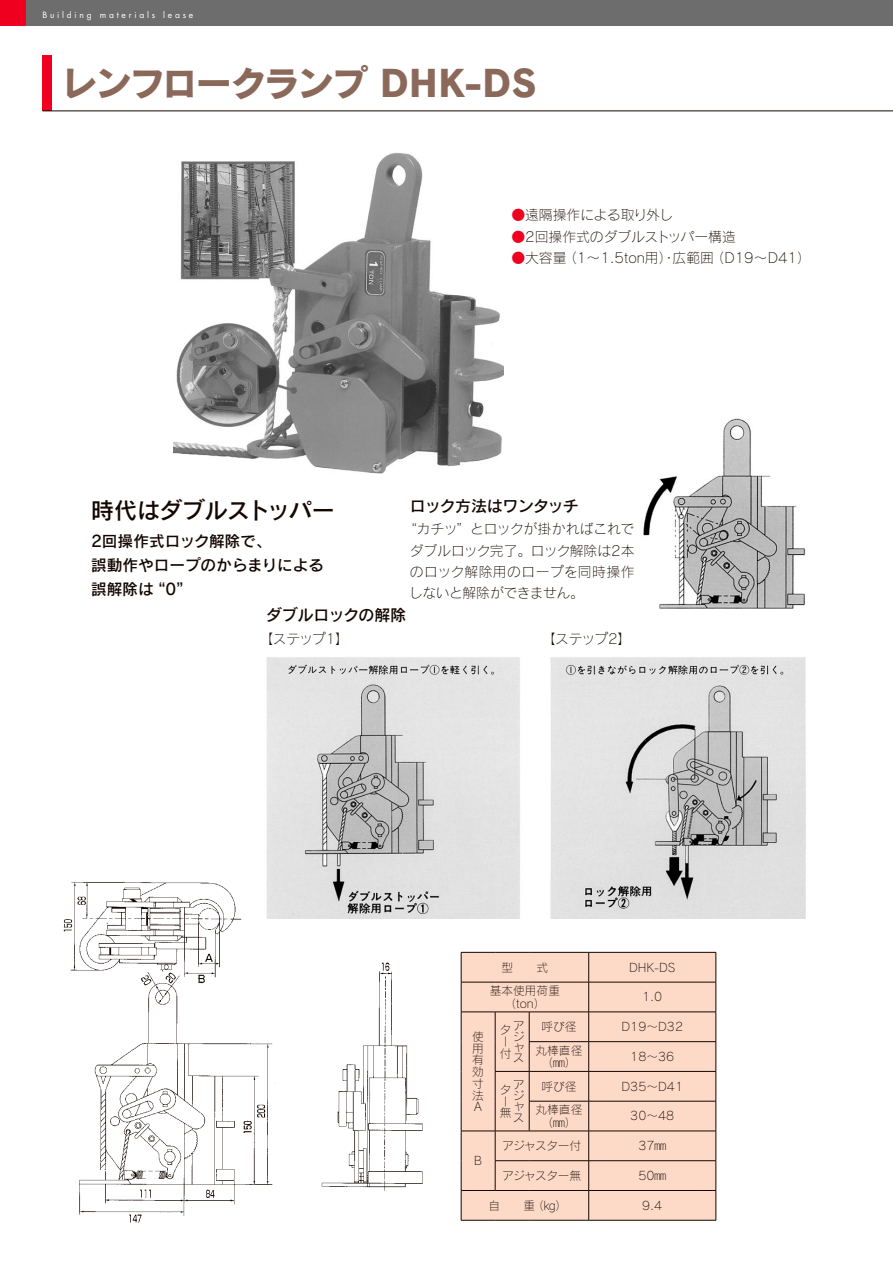
<style>
.page{position:relative;width:893px;height:1263px;background:#fff}
.page>*{position:absolute;margin:0;border:0;box-sizing:border-box;transform-origin:0 0}
.t1{font:36.15px "Rodin Pro EB";letter-spacing:-.06em;color:#8b695a}
.t2{font:22.95px "Rodin Pro DB";letter-spacing:-.015em;color:#140700}
.t3{font:15.9px "Rodin Pro DB";letter-spacing:-.03em;color:#140700}
.t4{font:15.9px "Rodin Pro DB";letter-spacing:-.01em;color:#140700}
.t5{font:15.75px "Rodin Pro DB";color:#140700}
.t6{font:13.8px/21.3px "Rodin Pro L";color:#140700}
.t7{font:11.7px/11.7px "Rodin Pro L";color:#140700;text-align:justify}
.t8{font:11.7px "Rodin Pro L";letter-spacing:-.055em;color:#140700}
.t9{font:8.55px "Futura";letter-spacing:.325em;color:#fff}
.s1{color:#ef001e}
</style>
<div class="page">
<div style="left:0;top:0;width:893px;height:26px;background:#6d6d6d"></div>
<div style="left:0;top:0;width:26px;height:26px;background:#ef001e"></div>
<img style="left:643px;top:418px;width:163px;height:191px">
<img style="left:266px;top:657px;width:540px;height:261px">
<img style="left:173px;top:153px;width:330px;height:321px">
<div style="left:43px;top:55px;width:9px;height:56px;background:#ef001e"></div>
<hr style="left:43px;top:111px;width:850px;height:1px;background:#140700">
<div style="left:462px;top:953px;width:254px;height:267px;background:#fdd9c8"></div>
<hr style="left:461px;top:952px;width:34px;height:1px;background:#140700">
<hr style="left:461px;top:952px;width:1px;height:30px;background:#140700">
<hr style="left:495px;top:952px;width:34px;height:1px;background:#140700">
<hr style="left:529px;top:952px;width:60px;height:1px;background:#140700">
<hr style="left:589px;top:952px;width:127px;height:1px;background:#140700">
<hr style="left:588px;top:952px;width:1px;height:30px;background:#140700">
<hr style="left:716px;top:952px;width:1px;height:30px;background:#140700">
<hr style="left:461px;top:982px;width:34px;height:1px;background:#140700">
<hr style="left:461px;top:982px;width:1px;height:30px;background:#140700">
<hr style="left:495px;top:982px;width:34px;height:1px;background:#140700">
<hr style="left:529px;top:982px;width:60px;height:1px;background:#140700">
<hr style="left:589px;top:982px;width:127px;height:1px;background:#140700">
<hr style="left:588px;top:982px;width:1px;height:30px;background:#140700">
<hr style="left:716px;top:982px;width:1px;height:30px;background:#140700">
<hr style="left:461px;top:1012px;width:34px;height:1px;background:#140700">
<hr style="left:461px;top:1012px;width:1px;height:30px;background:#140700">
<hr style="left:495px;top:1012px;width:34px;height:1px;background:#140700">
<hr style="left:495px;top:1012px;width:1px;height:30px;background:#140700">
<hr style="left:529px;top:1012px;width:60px;height:1px;background:#140700">
<hr style="left:589px;top:1012px;width:127px;height:1px;background:#140700">
<svg style="left:461px;top:1042px;width:1px;height:29px"></svg>
<svg style="left:495px;top:1042px;width:1px;height:29px"></svg>
<hr style="left:529px;top:1041px;width:60px;height:1px;background:#140700">
<svg style="left:529px;top:1012px;width:1px;height:59px"></svg>
<hr style="left:589px;top:1041px;width:127px;height:1px;background:#140700">
<svg style="left:588px;top:1012px;width:1px;height:59px"></svg>
<svg style="left:716px;top:1012px;width:1px;height:59px"></svg>
<hr style="left:461px;top:1071px;width:1px;height:30px;background:#140700">
<hr style="left:495px;top:1071px;width:34px;height:1px;background:#140700">
<hr style="left:495px;top:1071px;width:1px;height:30px;background:#140700">
<hr style="left:529px;top:1071px;width:60px;height:1px;background:#140700">
<hr style="left:529px;top:1071px;width:1px;height:30px;background:#140700">
<hr style="left:589px;top:1071px;width:127px;height:1px;background:#140700">
<hr style="left:588px;top:1071px;width:1px;height:30px;background:#140700">
<hr style="left:716px;top:1071px;width:1px;height:30px;background:#140700">
<hr style="left:461px;top:1101px;width:1px;height:30px;background:#140700">
<hr style="left:495px;top:1101px;width:1px;height:30px;background:#140700">
<hr style="left:529px;top:1101px;width:60px;height:1px;background:#140700">
<hr style="left:529px;top:1101px;width:1px;height:30px;background:#140700">
<hr style="left:589px;top:1101px;width:127px;height:1px;background:#140700">
<hr style="left:588px;top:1101px;width:1px;height:30px;background:#140700">
<hr style="left:716px;top:1101px;width:1px;height:30px;background:#140700">
<hr style="left:461px;top:1131px;width:34px;height:1px;background:#140700">
<hr style="left:461px;top:1131px;width:1px;height:30px;background:#140700">
<hr style="left:495px;top:1131px;width:34px;height:1px;background:#140700">
<hr style="left:529px;top:1131px;width:60px;height:1px;background:#140700">
<hr style="left:589px;top:1131px;width:127px;height:1px;background:#140700">
<hr style="left:495px;top:1160px;width:34px;height:1px;background:#140700">
<svg style="left:495px;top:1131px;width:1px;height:59px"></svg>
<hr style="left:529px;top:1160px;width:60px;height:1px;background:#140700">
<hr style="left:589px;top:1160px;width:127px;height:1px;background:#140700">
<hr style="left:461px;top:1190px;width:34px;height:1px;background:#140700">
<svg style="left:461px;top:1161px;width:1px;height:59px"></svg>
<hr style="left:495px;top:1190px;width:34px;height:1px;background:#140700">
<hr style="left:529px;top:1190px;width:60px;height:1px;background:#140700">
<hr style="left:589px;top:1190px;width:127px;height:1px;background:#140700">
<svg style="left:588px;top:1131px;width:1px;height:89px"></svg>
<svg style="left:716px;top:1131px;width:1px;height:89px"></svg>
<hr style="left:461px;top:1220px;width:34px;height:1px;background:#140700">
<hr style="left:495px;top:1220px;width:34px;height:1px;background:#140700">
<hr style="left:529px;top:1220px;width:60px;height:1px;background:#140700">
<hr style="left:589px;top:1220px;width:127px;height:1px;background:#140700">
<img style="left:63px;top:866px;width:383px;height:357px">
<p class="t9" style="left:43px;top:9px;width:51px">Building</p>
<p class="t9" style="left:100px;top:9px;width:57px">materials</p>
<p class="t9" style="left:163px;top:9px;width:32px">lease</p>
<p class="t1" style="left:61px;top:58px;width:478px">レンフロークランプ DHK-DS</p>
<p class="t6" style="left:511px;top:204px;width:163px"><span class="s1">●</span>遠隔操作による取り外し</p>
<p class="t6" style="left:711px;top:225px;width:102px;text-indent:-199px"><span class="s1">●</span>2回操作式のダブルストッパー構造<br>（D19〜D41(</p>
<p class="t6" style="left:563px;top:247px;width:114px">（1〜1.5ton用）・</p>
<p class="t6" style="left:673px;top:247px;width:43px">広範囲</p>
<p class="t6" style="left:511px;top:247px;width:57px"><span class="s1">●</span>大容量</p>
<p class="t2" style="left:91px;top:495px;width:245px">時代はダブルストッパー</p>
<p class="t5" style="left:91px;top:530px;width:182px">2回操作式ロック解除で、</p>
<p class="t5" style="left:91px;top:555px;width:234px">誤動作やロープのからまりによる</p>
<p class="t5" style="left:150px;top:579px;width:44px">”0“</p>
<p class="t5" style="left:91px;top:579px;width:64px">誤解除は</p>
<p class="t3" style="left:410px;top:495px;width:170px">ロック方法はワンタッチ</p>
<p class="t6" style="left:409px;top:518px;width:227px;text-align:justify;text-indent:-6px">“カチッ”とロックが掛かればこれでダブルロック完了。ロック解除は2本のロック解除用のロープを同時操作しないと解除ができません。</p>
<p class="t4" style="left:266px;top:604px;width:142px">ダブルロックの解除</p>
<p class="t6" style="left:260px;top:627px;width:91px">【ステップ1 】…</p>
<p class="t7" style="left:490px;top:955px;width:72px;line-height:23.4px;text-align:center">型　　式<br>基本使用荷重</p>
<p class="t7" style="left:504px;top:997px;width:42px">（ton(</p>
<p class="t7" style="left:629px;top:961px;width:48px">DHK-DS</p>
<p class="t7" style="left:642px;top:991px;width:22px">1.0</p>
<p class="t7" style="left:513px;top:1020px;width:13px;line-height:10.8px">アジャス</p>
<p class="t7" style="left:541px;top:1020px;width:37px">呼び径</p>
<p class="t7" style="left:472px;top:1030px;width:13px">使用有効寸法Ａ</p>
<p class="t7" style="left:500px;top:1024px;width:13px;text-align:left">ター付</p>
<p class="t7" style="left:622px;top:1020px;width:63px">D19〜D32</p>
<p class="t7" style="left:536px;top:1044px;width:48px">丸棒直径</p>
<p class="t7" style="left:630px;top:1050px;width:45px">18〜36</p>
<p class="t7" style="left:541px;top:1057px;width:37px">（㎜(</p>
<p class="t7" style="left:513px;top:1079px;width:13px;line-height:10.8px">アジャス</p>
<p class="t7" style="left:541px;top:1080px;width:37px">呼び径</p>
<p class="t7" style="left:500px;top:1083px;width:13px;text-align:left">ター無</p>
<p class="t7" style="left:622px;top:1080px;width:63px">D35〜D41</p>
<p class="t7" style="left:536px;top:1103px;width:48px">丸棒直径</p>
<p class="t7" style="left:630px;top:1110px;width:45px">30〜48</p>
<p class="t7" style="left:541px;top:1116px;width:37px">（㎜(</p>
<p class="t7" style="left:472px;top:1155px;width:11px">Ｂ</p>
<p class="t8" style="left:502px;top:1138px;width:80px">アジャスター付</p>
<p class="t8" style="left:502px;top:1168px;width:80px">アジャスター無</p>
<p class="t7" style="left:532px;top:1199px;width:37px">（㎏(</p>
<p class="t7" style="left:488px;top:1199px;width:48px">自　　重</p>
<p class="t7" style="left:638px;top:1140px;width:29px">37㎜</p>
<p class="t7" style="left:638px;top:1169px;width:29px">50㎜</p>
<p class="t7" style="left:642px;top:1199px;width:22px">9.4</p>
</div>
